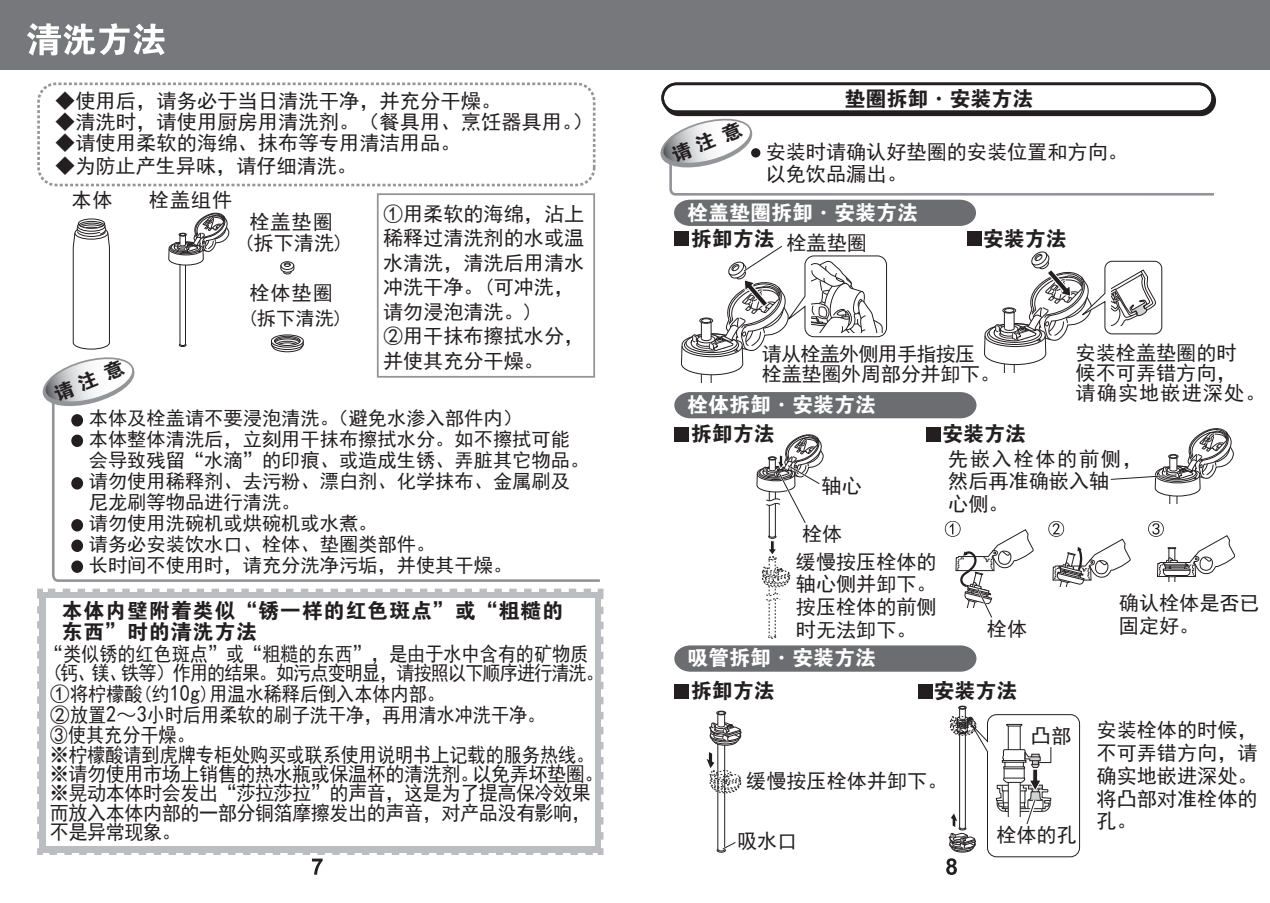
<style>
.page{position:relative;width:1270px;height:903px;background:#fff}
.page>*{position:absolute;margin:0;border:0;box-sizing:border-box;transform-origin:0 0}
.t1{font:21px "FZDHTJW GB1 0";color:#231f20}
.t2{font:21px/20.3px "FZDHTJW GB1 0";letter-spacing:.04em;color:#231f20}
.t3{font:21px "FZDHTJW GB1 0";color:#fff}
.t4{font:20.12px/22.8px "Sim Hei";color:#231f20}
.t5{font:20.12px/19.2px "Sim Hei";letter-spacing:-.025em;color:#231f20;scale:.95 1}
.t6{font:20.12px/19.2px "Sim Hei";color:#231f20;scale:.9 1}
.t7{font:20.12px/20.1px "Sim Hei";letter-spacing:-.025em;color:#231f20}
.t8{font:19.25px/21px "Sim Hei";color:#231f20}
.s1{font-size:22.75px}
</style>
<div class="page">
<div style="left:717px;top:848px;width:9px;height:5px;border:1px solid #231f20;border-radius:50%"></div>
<div style="left:717px;top:736px;width:8px;height:114px;background:#fff;border:1px solid #231f20"></div>
<svg style="left:709px;top:721px;width:33px;height:25px"></svg>
<div style="left:717px;top:713px;width:8px;height:13px;background:#fff;border:1px solid #231f20"></div>
<div style="left:716px;top:711px;width:10px;height:4px;border:1px solid #231f20;border-radius:50%"></div>
<svg style="left:717px;top:711px;width:9px;height:4px"></svg>
<svg style="left:707px;top:752px;width:35px;height:41px"></svg>
<div style="left:663px;top:85px;width:553px;height:31px;border:3px solid #231f20;border-radius:14px"></div>
<div style="left:663px;top:84px;width:550px;height:28px;background:#fff;border-radius:14px"></div>
<div style="left:661px;top:82px;width:553px;height:31px;border:3px solid #231f20;border-radius:14px"></div>
<svg style="left:674px;top:392px;width:303px;height:27px;background:#737477"></svg>
<div style="left:675px;top:232px;width:14px;height:14px;background:#231f20"></div>
<div style="left:967px;top:232px;width:15px;height:14px;background:#231f20"></div>
<svg style="left:674px;top:645px;width:303px;height:27px;background:#737477"></svg>
<div style="left:675px;top:427px;width:14px;height:15px;background:#231f20"></div>
<div style="left:927px;top:427px;width:14px;height:15px;background:#231f20"></div>
<div style="left:675px;top:684px;width:14px;height:14px;background:#231f20"></div>
<div style="left:918px;top:684px;width:14px;height:14px;background:#231f20"></div>
<svg style="left:984px;top:251px;width:179px;height:122px"></svg>
<div style="left:769px;top:479px;width:7px;height:57px;background:#fff;border:1px solid #231f20"></div>
<div style="left:768px;top:634px;width:8px;height:5px;border:1px dashed #231f20;border-radius:50%"></div>
<div style="left:769px;top:578px;width:7px;height:58px;background:#fff"></div>
<svg style="left:768px;top:635px;width:8px;height:3px"></svg>
<svg style="left:769px;top:559px;width:7px;height:11px"></svg>
<svg style="left:762px;top:566px;width:29px;height:36px"></svg>
<svg style="left:756px;top:434px;width:68px;height:91px"></svg>
<svg style="left:768px;top:535px;width:9px;height:25px"></svg>
<svg style="left:1110px;top:428px;width:124px;height:76px"></svg>
<svg style="left:1048px;top:521px;width:83px;height:65px"></svg>
<svg style="left:1148px;top:521px;width:87px;height:60px"></svg>
<svg style="left:717px;top:840px;width:19px;height:12px"></svg>
<svg style="left:945px;top:521px;width:89px;height:97px"></svg>
<svg style="left:681px;top:246px;width:206px;height:137px"></svg>
<svg style="left:946px;top:706px;width:134px;height:169px"></svg>
<div style="left:635px;top:0;width:635px;height:69px;background:#76787b"></div>
<div style="left:0;top:0;width:635px;height:69px;background:#76787b"></div>
<svg style="left:27px;top:23px;width:138px;height:33px"></svg>
<svg style="left:37px;top:588px;width:567px;height:267px"></svg>
<div style="left:37px;top:82px;width:558px;height:104px;border:3px dashed #939598;border-radius:18px"></div>
<svg style="left:52px;top:412px;width:548px;height:170px"></svg>
<div style="left:71px;top:560px;width:12px;height:13px;background:#231f20;border-radius:50%"></div>
<div style="left:71px;top:539px;width:12px;height:13px;background:#231f20;border-radius:50%"></div>
<div style="left:71px;top:519px;width:12px;height:12px;background:#231f20;border-radius:50%"></div>
<div style="left:71px;top:477px;width:12px;height:12px;background:#231f20;border-radius:50%"></div>
<div style="left:71px;top:435px;width:12px;height:12px;background:#231f20;border-radius:50%"></div>
<div style="left:71px;top:414px;width:12px;height:12px;background:#231f20;border-radius:50%"></div>
<div style="left:377px;top:193px;width:218px;height:185px;border:2px solid #939598"></div>
<svg style="left:280px;top:261px;width:15px;height:14px"></svg>
<svg style="left:271px;top:334px;width:33px;height:19px"></svg>
<svg style="left:180px;top:266px;width:6px;height:77px"></svg>
<svg style="left:179px;top:343px;width:7px;height:4px"></svg>
<svg style="left:168px;top:212px;width:62px;height:54px"></svg>
<svg style="left:660px;top:114px;width:554px;height:112px"></svg>
<svg style="left:42px;top:218px;width:93px;height:194px"></svg>
<p class="t4" style="left:55px;top:90px;width:448px">◆使用后，请务必于当日清洗干净，并充分干燥。</p>
<p class="t4" style="left:55px;top:111px;width:539px">◆清洗时，请使用厨房用清洗剂。（餐具用、烹饪器具用。）</p>
<p class="t4" style="left:55px;top:132px;width:407px">◆请使用柔软的海绵、抹布等专用清洁用品。</p>
<p class="t4" style="left:55px;top:155px;width:304px">◆为防止产生异味，请仔细清洗。</p>
<p class="t4" style="left:249px;top:210px;width:85px">栓盖垫圈</p>
<p class="t4" style="left:71px;top:189px;width:43px">本体</p>
<p class="t4" style="left:149px;top:189px;width:85px">栓盖组件</p>
<p class="t4" style="left:383px;top:201px;width:203px;line-height:24.5px">①用柔软的海绵，沾上稀释过清洗剂的水或温水清洗，清洗后用清水冲洗干净。(可冲洗，请勿浸泡清洗。)<br>②用干抹布擦拭水分，并使其充分干燥。</p>
<p class="t8" style="left:89px;top:408px;width:502px">本体及栓盖请不要浸泡清洗。（避免水渗入部件内）<br>本体整体清洗后，立刻用干抹布擦拭水分。如不擦拭可能会导致残留“水滴”的印痕、或造成生锈、弄脏其它物品。请勿使用稀释剂、去污粉、漂白剂、化学抹布、金属刷及尼龙刷等物品进行清洗。<br>请勿使用洗碗机或烘碗机或水煮。<br>请务必安装饮水口、栓体、垫圈类部件。<br>长时间不使用时，请充分洗净污垢，并使其干燥。</p>
<p class="t4" style="left:244px;top:232px;width:102px">(拆下清洗)</p>
<p class="t4" style="left:249px;top:282px;width:85px">栓体垫圈</p>
<p class="t8" style="left:247px;top:308px;width:98px">(拆下清洗)</p>
<p class="t2" style="left:62px;top:601px;width:503px">本体内壁附着类似“锈一样的红色斑点”或“粗糙的东西”时的清洗方法</p>
<p class="t6" style="left:45px;top:644px;width:623px">“类似锈的红色斑点”或“粗糙的东西”，是由于水中含有的矿物质（钙、镁、铁等）作用的结果。如污点变明显，请按照以下顺序进行清洗。</p>
<p class="t4" style="left:50px;top:684px;width:497px;line-height:20.1px">①将柠檬酸(约<span class="s1">10g</span>)用温水稀释后倒入本体内部。<br>②放置<span class="s1">2</span>～<span class="s1">3</span>小时后用柔软的刷子洗干净，再用清水冲洗干净。<br>③使其充分干燥。</p>
<p class="t5" style="left:50px;top:745px;width:584px">※柠檬酸请到虎牌专柜处购买或联系使用说明书上记载的服务热线。※请勿使用市场上销售的热水瓶或保温杯的清洗剂。以免弄坏垫圈。※晃动本体时会发出“莎拉莎拉”的声音，这是为了提高保冷效果而放入本体内部的一部分铜箔摩擦发出的声音，对产品没有影响，不是异常现象。</p>
<p class="t1" style="left:845px;top:87px;width:190px">垫圈拆卸·安装方法</p>
<p class="t4" style="left:766px;top:140px;width:364px">安装时请确认好垫圈的安装位置和方向。以免饮品漏出。</p>
<p class="t3" style="left:687px;top:201px;width:233px">栓盖垫圈拆卸·安装方法</p>
<p class="t1" style="left:691px;top:227px;width:85px">拆卸方法</p>
<p class="t1" style="left:983px;top:227px;width:85px">安装方法</p>
<p class="t4" style="left:786px;top:232px;width:82px">栓盖垫圈</p>
<p class="t7" style="left:762px;top:344px;width:240px">请从栓盖外侧用手指按压栓盖垫圈外周部分并卸下。</p>
<p class="t4" style="left:1076px;top:343px;width:191px;line-height:20.1px">安装栓盖垫圈的时<br>候不可弄错方向，<br>请确实地嵌进深处。</p>
<p class="t3" style="left:687px;top:393px;width:190px">栓体拆卸·安装方法</p>
<p class="t1" style="left:691px;top:422px;width:85px">拆卸方法</p>
<p class="t1" style="left:942px;top:422px;width:85px">安装方法</p>
<p class="t4" style="left:822px;top:474px;width:42px">轴心</p>
<p class="t4" style="left:796px;top:520px;width:142px;line-height:27.3px;text-indent:6px">栓体<br>缓慢按压栓体的</p>
<p class="t4" style="left:796px;top:573px;width:142px;text-align:justify">轴心侧并卸下。按压栓体的前侧时无法卸下。</p>
<p class="t3" style="left:687px;top:647px;width:190px">吸管拆卸·安装方法</p>
<p class="t4" style="left:948px;top:447px;width:196px">先嵌入栓体的前侧，然后再准确嵌入轴<br>心侧。</p>
<p class="t4" style="left:987px;top:617px;width:42px">栓体</p>
<p class="t4" style="left:1119px;top:591px;width:142px">确认栓体是否已固定好。</p>
<p class="t1" style="left:691px;top:679px;width:85px">拆卸方法</p>
<p class="t1" style="left:933px;top:679px;width:85px">安装方法</p>
<p class="t4" style="left:746px;top:770px;width:203px">缓慢按压栓体并卸下。</p>
<p class="t4" style="left:1031px;top:725px;width:42px">凸部</p>
<p class="t4" style="left:737px;top:829px;width:62px">吸水口</p>
<p class="t4" style="left:996px;top:824px;width:82px">栓体的孔</p>
<p class="t4" style="left:1097px;top:719px;width:162px;text-align:justify">安装栓体的时候，不可弄错方向，请确实地嵌进深处。将凸部对准栓体的孔。</p>
</div>
